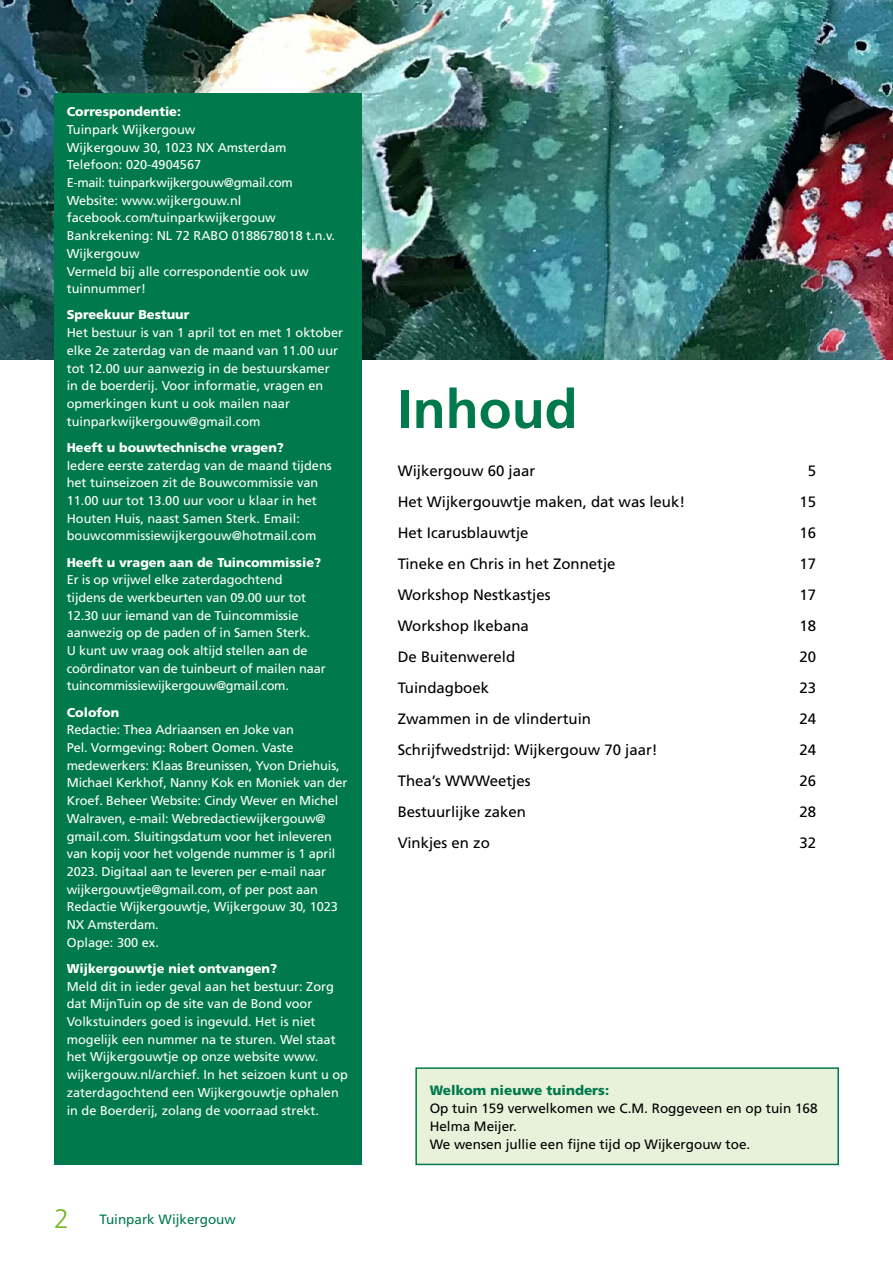
<style>
.page{position:relative;width:893px;height:1263px;background:#fff}
.page>*{position:absolute;margin:0;border:0;box-sizing:border-box;transform-origin:0 0}
.t1{font:700 54px "Frutiger";color:#007a4d}
.t2{font:15px "Frutiger";color:#000}
.t3{font:13.5px/18px "Frutiger";color:#000}
.t4{font:900 13.5px "Frutiger";color:#007a4d}
.t5{font:13.5px "Frutiger";color:#007a4d}
.t6{font:12.75px/17.7px "Frutiger";color:#fff}
.t7{font:900 12.75px "Frutiger";color:#fff}
.s1{font-weight:300;font-size:27px;color:#75b726}
</style>
<div class="page">
<img style="left:0;top:0;width:893px;height:359px">
<div style="left:54px;top:94px;width:307px;height:1071px;background:#007a4d"></div>
<div style="left:416px;top:1068px;width:422px;height:96px;background:#e8f1d9"></div>
<div style="left:415px;top:1067px;width:424px;height:98px;border:2px solid #007a4d"></div>
<p class="t7" style="left:67px;top:104px;width:116px">Correspondentie:</p>
<p class="t6" style="left:67px;top:121px;width:270px">Tuinpark Wijkergouw<br>Wijkergouw 30, 1023 NX Amsterdam<br>Telefoon: 020-4904567<br>E-mail: tuinparkwijkergouw@gmail.com<br>Website: www.wijkergouw.nl facebook.com/tuinparkwijkergouw<br>Bankrekening: NL 72 RABO 0188678018 t.n.v.<br>Wijkergouw<br>Vermeld bij alle correspondentie ook uw tuinnummer!</p>
<p class="t7" style="left:67px;top:307px;width:124px">Spreekuur Bestuur</p>
<p class="t6" style="left:67px;top:324px;width:278px">Het bestuur is van 1 april tot en met 1 oktober elke 2e zaterdag van de maand van 11.00 uur tot 12.00 uur aanwezig in de bestuurskamer in de boerderij. Voor informatie, vragen en opmerkingen kunt u ook mailen naar tuinparkwijkergouw@gmail.com</p>
<p class="t7" style="left:67px;top:440px;width:219px">Heeft u bouwtechnische vragen?</p>
<p class="t6" style="left:67px;top:456px;width:267px">Iedere eerste zaterdag van de maand tijdens het tuinseizoen zit de Bouwcommissie van 11.00 uur tot 13.00 uur voor u klaar in het Houten Huis, naast Samen Sterk. Email: bouwcommissiewijkergouw@hotmail.com</p>
<p class="t7" style="left:67px;top:554px;width:256px">Heeft u vragen aan de Tuincommissie?</p>
<p class="t6" style="left:67px;top:571px;width:260px">Er is op vrijwel elke zaterdagochtend<br>tijdens de werkbeurten van 09.00 uur tot 12.30 uur iemand van de Tuincommissie aanwezig op de paden of in Samen Sterk.<br>U kunt uw vraag ook altijd stellen aan de coördinator van de tuinbeurt of mailen naar tuincommissiewijkergouw@gmail.com.</p>
<p class="t7" style="left:67px;top:704px;width:54px">Colofon</p>
<p class="t6" style="left:67px;top:721px;width:282px">Redactie: Thea Adriaansen en Joke van<br>Pel. Vormgeving: Robert Oomen. Vaste medewerkers: Klaas Breunissen, Yvon Driehuis, Michael Kerkhof, Nanny Kok en Moniek van der Kroef. Beheer Website: Cindy Wever en Michel Walraven, e-mail: Webredactiewijkergouw@ gmail.com. Sluitingsdatum voor het inleveren van kopij voor het volgende nummer is 1 april 2023. Digitaal aan te leveren per e-mail naar wijkergouwtje@gmail.com, of per post aan Redactie Wijkergouwtje, Wijkergouw 30, 1023<br>NX Amsterdam.<br>Oplage: 300 ex.</p>
<p class="t7" style="left:67px;top:961px;width:212px">Wijkergouwtje niet ontvangen?</p>
<p class="t6" style="left:67px;top:977px;width:283px">Meld dit in ieder geval aan het bestuur: Zorg dat MijnTuin op de site van de Bond voor Volkstuinders goed is ingevuld. Het is niet mogelijk een nummer na te sturen. Wel staat het Wijkergouwtje op onze website www. wijkergouw.nl/archief. In het seizoen kunt u op zaterdagochtend een Wijkergouwtje ophalen in de Boerderij, zolang de voorraad strekt.</p>
<p class="t5" style="left:54px;top:1211px;width:183px"><span class="s1">2</span> Tuinpark Wijkergouw</p>
<h1 class="t1" style="left:398px;top:377px;width:181px">Inhoud</h1>
<p class="t2" style="left:398px;top:462px;width:139px">Wijkergouw 60 jaar</p>
<p class="t2" style="left:808px;top:462px;width:10px">5</p>
<p class="t2" style="left:398px;top:493px;width:289px">Het Wijkergouwtje maken, dat was leuk!</p>
<p class="t2" style="left:799px;top:493px;width:18px">15</p>
<p class="t2" style="left:398px;top:524px;width:132px">Het Icarusblauwtje</p>
<p class="t2" style="left:799px;top:524px;width:18px">16</p>
<p class="t2" style="left:398px;top:555px;width:219px">Tineke en Chris in het Zonnetje</p>
<p class="t2" style="left:799px;top:555px;width:18px">17</p>
<p class="t2" style="left:398px;top:586px;width:154px">Workshop Nestkastjes</p>
<p class="t2" style="left:799px;top:586px;width:18px">17</p>
<p class="t2" style="left:398px;top:617px;width:133px">Workshop Ikebana</p>
<p class="t2" style="left:799px;top:617px;width:18px">18</p>
<p class="t2" style="left:398px;top:648px;width:119px">De Buitenwereld</p>
<p class="t2" style="left:799px;top:648px;width:18px">20</p>
<p class="t2" style="left:398px;top:679px;width:93px">Tuindagboek</p>
<p class="t2" style="left:799px;top:679px;width:18px">23</p>
<p class="t2" style="left:398px;top:710px;width:195px">Zwammen in de vlindertuin</p>
<p class="t2" style="left:799px;top:710px;width:18px">24</p>
<p class="t2" style="left:398px;top:741px;width:262px">Schrijfwedstrijd: Wijkergouw 70 jaar!</p>
<p class="t2" style="left:799px;top:741px;width:18px">24</p>
<p class="t2" style="left:398px;top:772px;width:134px">Thea’s WWWeetjes</p>
<p class="t2" style="left:799px;top:772px;width:18px">26</p>
<p class="t2" style="left:398px;top:803px;width:130px">Bestuurlijke zaken</p>
<p class="t2" style="left:799px;top:803px;width:18px">28</p>
<p class="t2" style="left:398px;top:834px;width:94px">Vinkjes en zo</p>
<p class="t2" style="left:799px;top:834px;width:18px">32</p>
<p class="t4" style="left:430px;top:1082px;width:181px">Welkom nieuwe tuinders:</p>
<p class="t3" style="left:430px;top:1099px;width:389px">Op tuin 159 verwelkomen we C.M. Roggeveen en op tuin 168<br>Helma Meijer.<br>We wensen jullie een fijne tijd op Wijkergouw toe.</p>
</div>
